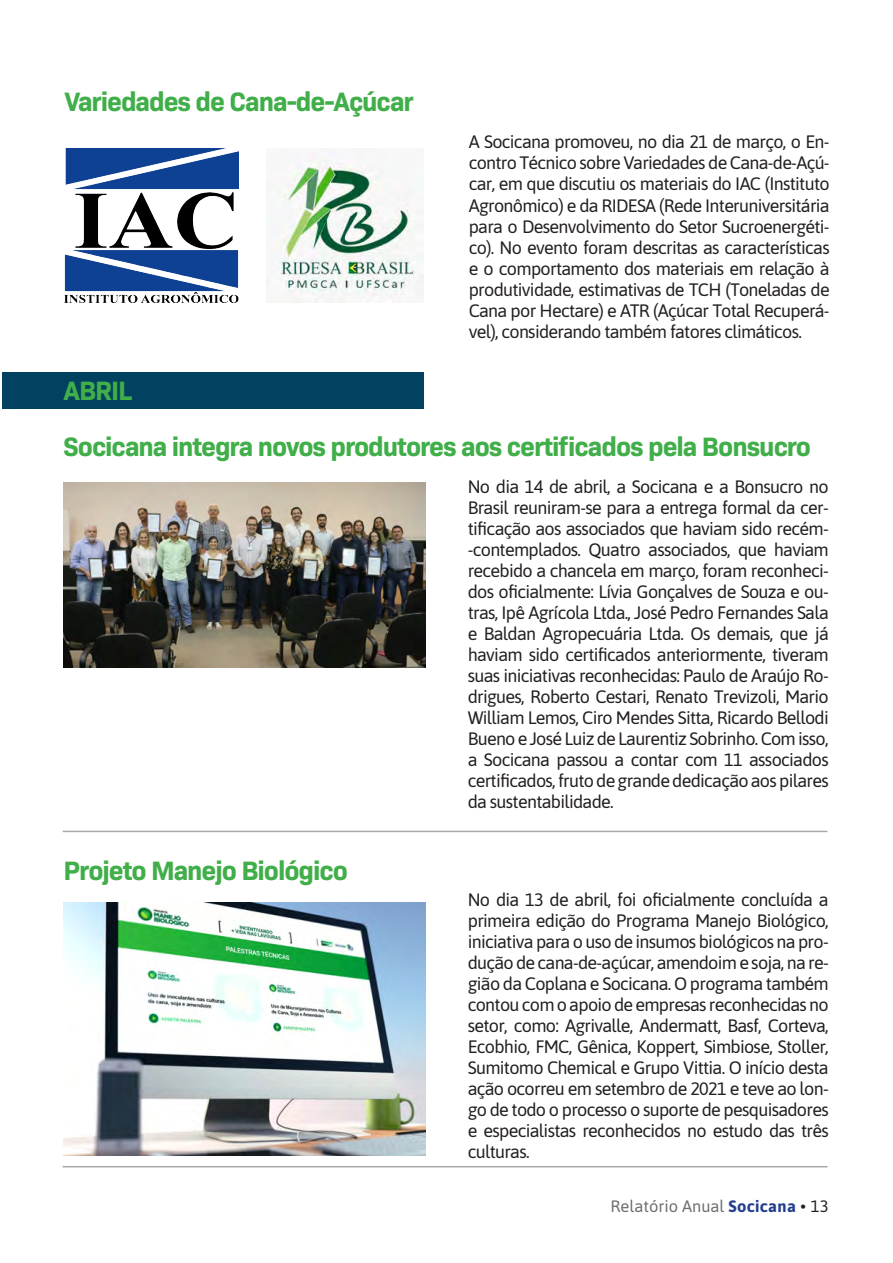
<style>
.page{position:relative;width:893px;height:1263px;background:#fff}
.page>*{position:absolute;margin:0;border:0;box-sizing:border-box;transform-origin:0 0}
.t1{font:700 27px "Bio Sans";letter-spacing:-.04em;color:#40ae49}
.t2{font:18px/21px "Asap";letter-spacing:-.04em;color:#231f20;text-align:justify}
.t3{font:16.5px "Asap";color:#6c6d70}
.s1{font-weight:700;color:#253f8e}
.s2{color:#231f20}
</style>
<div class="page">
<div style="left:2px;top:372px;width:422px;height:37px;background:#004260"></div>
<hr style="left:63px;top:831px;width:764px;height:1px;background:#a8a9ad">
<hr style="left:63px;top:1166px;width:764px;height:1px;background:#a8a9ad">
<img style="left:64px;top:483px;width:361px;height:185px">
<img style="left:65px;top:148px;width:173px;height:155px">
<img style="left:267px;top:148px;width:157px;height:155px">
<img style="left:64px;top:902px;width:361px;height:253px">
<p class="t1" style="left:65px;top:81px;width:351px">Variedades de Cana-de-Açúcar</p>
<p class="t1" style="left:64px;top:370px;width:70px">ABRIL</p>
<p class="t2" style="left:469px;top:131px;width:363px">A Socicana promoveu, no dia 21 de março, o En&shy;contro Técnico sobre Variedades de Cana-de-Açú&shy;car, em que discutiu os materiais do IAC (Instituto Agronômico) e da RIDESA (Rede Interuniversitária para o Desenvolvimento do Setor Sucroenergéti&shy;co). No evento foram descritas as características e o comportamento dos materiais em relação à produtividade, estimativas de TCH (Toneladas de Cana por Hectare) e ATR (Açúcar Total Recuperá&shy;vel), considerando também fatores climáticos.</p>
<p class="t1" style="left:64px;top:426px;width:749px">Socicana integra novos produtores aos certificados pela Bonsucro</p>
<p class="t1" style="left:64px;top:849px;width:286px">Projeto Manejo Biológico</p>
<p class="t2" style="left:468px;top:476px;width:363px">No dia 14 de abril, a Socicana e a Bonsucro no Brasil reuniram-se para a entrega formal da cer&shy;tificação aos associados que haviam sido recém--contemplados. Quatro associados, que haviam recebido a chancela em março, foram reconheci&shy;dos oficialmente: Lívia Gonçalves de Souza e ou&shy;tras, Ipê Agrícola Ltda., José Pedro Fernandes Sala e Baldan Agropecuária Ltda. Os demais, que já haviam sido certificados anteriormente, tiveram suas iniciativas reconhecidas: Paulo de Araújo Ro&shy;drigues, Roberto Cestari, Renato Trevizoli, Mario William Lemos, Ciro Mendes Sitta, Ricardo Bellodi Bueno e José Luiz de Laurentiz Sobrinho. Com isso, a Socicana passou a contar com 11 associados certificados, fruto de grande dedicação aos pilares da sustentabilidade.</p>
<p class="t2" style="left:468px;top:888px;width:363px">No dia 13 de abril, foi oficialmente concluída a primeira edição do Programa Manejo Biológico, iniciativa para o uso de insumos biológicos na pro&shy;dução de cana-de-açúcar, amendoim e soja, na re&shy;gião da Coplana e Socicana. O programa também contou com o apoio de empresas reconhecidas no setor, como: Agrivalle, Andermatt, Basf, Corteva, Ecobhio, FMC, Gênica, Koppert, Simbiose, Stoller, Sumitomo Chemical e Grupo Vittia. O início desta ação ocorreu em setembro de 2021 e teve ao lon&shy;go de todo o processo o suporte de pesquisadores e especialistas reconhecidos no estudo das três culturas.</p>
<p class="t3" style="left:610px;top:1194px;width:220px">Relatório Anual <span class="s1">Socicana</span> <span class="s2">• 13</span></p>
</div>
